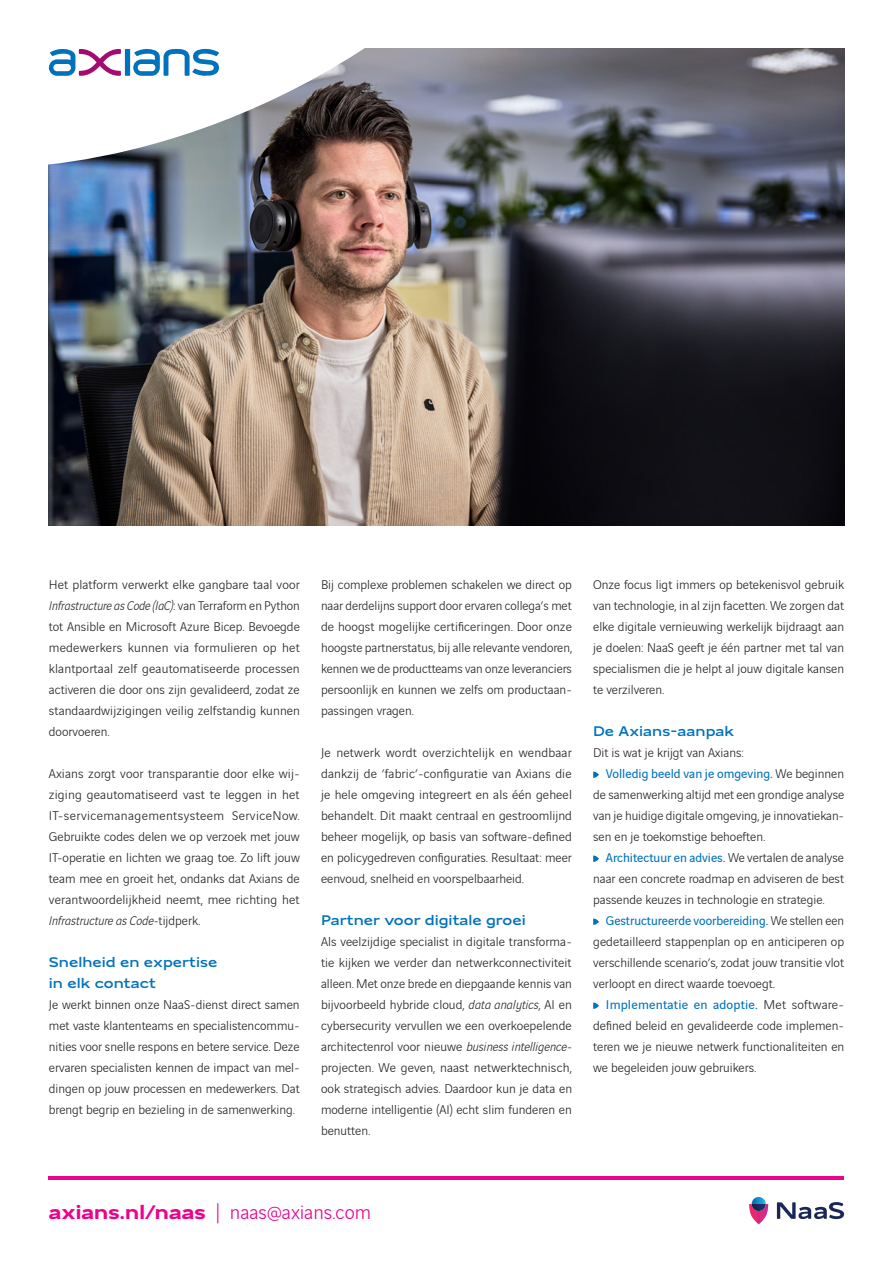
<style>
.page{position:relative;width:893px;height:1263px;background:#fff}
.page>*{position:absolute;margin:0;border:0;box-sizing:border-box;transform-origin:0 0}
.t1{font:300 21px "Vinci Sans";color:#ed028c}
.Titel_-_alinea{font:500 15px/21px "Vinci Sans Expanded";color:#0072bc}
.Tekst{font:300 13.5px/21px "Vinci Sans";color:#231f20;text-align:justify}
.s1{font-style:italic}
.s2{font-weight:400;color:#0072bc}
.s3{font-family:"Vinci Sans Expanded";font-weight:700}
</style>
<div class="page">
<svg style="left:777px;top:1202px;width:67px;height:17px"></svg>
<svg style="left:749px;top:1197px;width:19px;height:27px"></svg>
<hr style="left:49px;top:1176px;width:795px;height:3px;background:#ed028c">
<svg style="left:593px;top:771px;width:6px;height:7px"></svg>
<svg style="left:593px;top:855px;width:6px;height:7px"></svg>
<svg style="left:593px;top:918px;width:6px;height:7px"></svg>
<svg style="left:593px;top:1002px;width:6px;height:7px"></svg>
<img style="left:49px;top:49px;width:795px;height:477px">
<svg style="left:48px;top:48px;width:398px;height:132px"></svg>
<div style="left:125px;top:49px;width:5px;height:27px;background:#0072bc"></div>
<svg style="left:49px;top:49px;width:72px;height:27px"></svg>
<svg style="left:133px;top:49px;width:86px;height:27px"></svg>
<p class="Tekst" style="left:49px;top:573px;width:253px">Het platform verwerkt elke gangbare taal voor <span class="s1">Infrastructure as Code (IaC)</span>: van Terraform en Python tot Ansible en Microsoft Azure Bicep. Bevoegde medewerkers kunnen via formulieren op het klantportaal zelf geautomatiseerde processen activeren die door ons zijn gevalideerd, zodat ze standaardwijzigingen veilig zelfstandig kunnen doorvoeren.</p>
<p class="Tekst" style="left:49px;top:762px;width:252px">Axians zorgt voor transparantie door elke wij&shy;ziging geautomatiseerd vast te leggen in het IT-servicemanagementsysteem ServiceNow.<br>Gebruikte codes delen we op verzoek met jouw IT-operatie en lichten we graag toe. Zo lift jouw team mee en groeit het, ondanks dat Axians de verantwoordelijkheid neemt, mee richting het <span class="s1">Infrastructure as Code-</span>tijdperk.</p>
<p class="Titel_-_alinea" style="left:49px;top:950px;width:170px">Snelheid en expertise in elk contact</p>
<p class="Tekst" style="left:49px;top:993px;width:252px">Je werkt binnen onze NaaS-dienst direct samen met vaste klantenteams en specialistencommu&shy;nities voor snelle respons en betere service. Deze ervaren specialisten kennen de impact van mel&shy;dingen op jouw processen en medewerkers. Dat brengt begrip en bezieling in de samenwerking.</p>
<p class="Tekst" style="left:321px;top:573px;width:253px">Bij complexe problemen schakelen we direct op naar derdelijns support door ervaren collega’s met de hoogst mogelijke certificeringen. Door onze hoogste partnerstatus, bij alle relevante vendoren, kennen we de productteams van onze leveranciers persoonlijk en kunnen we zelfs om productaan&shy;passingen vragen.</p>
<p class="Tekst" style="left:321px;top:741px;width:252px">Je netwerk wordt overzichtelijk en wendbaar dankzij de ‘fabric’-configuratie van Axians die je hele omgeving integreert en als één geheel behandelt. Dit maakt centraal en gestroomlijnd beheer mogelijk, op basis van software-defined en policygedreven configuraties. Resultaat: meer eenvoud, snelheid en voorspelbaarheid.</p>
<p class="Titel_-_alinea" style="left:321px;top:908px;width:206px">Partner voor digitale groei</p>
<p class="Tekst" style="left:321px;top:930px;width:253px">Als veelzijdige specialist in digitale transforma&shy;tie kijken we verder dan netwerkconnectiviteit alleen. Met onze brede en diepgaande kennis van bijvoorbeeld hybride cloud, <span class="s1">data analytics</span>, AI en cybersecurity vervullen we een overkoepelende architectenrol voor nieuwe <span class="s1">business intelligence&shy;</span>projecten. We geven, naast netwerktechnisch, ook strategisch advies. Daardoor kun je data en moderne intelligentie (AI) echt slim funderen en benutten.</p>
<p class="Tekst" style="left:593px;top:573px;width:252px">Onze focus ligt immers op betekenisvol gebruik van technologie, in al zijn facetten. We zorgen dat elke digitale vernieuwing werkelijk bijdraagt aan je doelen: NaaS geeft je één partner met tal van specialismen die je helpt al jouw digitale kansen te verzilveren.</p>
<p class="Titel_-_alinea" style="left:593px;top:719px;width:143px">De Axians-aanpak</p>
<p class="Tekst" style="left:593px;top:741px;width:152px">Dit is wat je krijgt van Axians:</p>
<p class="Tekst" style="left:593px;top:762px;width:253px;text-indent:13px"><span class="s2">Volledig beeld van je omgeving.</span> We beginnen de samenwerking altijd met een grondige analyse van je huidige digitale omgeving, je innovatiekan&shy;sen en je toekomstige behoeften.</p>
<p class="Tekst" style="left:593px;top:846px;width:252px;text-indent:13px"><span class="s2">Architectuur en advies.</span> We vertalen de analyse naar een concrete roadmap en adviseren de best passende keuzes in technologie en strategie.</p>
<p class="Tekst" style="left:593px;top:909px;width:253px;text-indent:13px"><span class="s2">Gestructureerde voorbereiding.</span> We stellen een gedetailleerd stappenplan op en anticiperen op verschillende scenario’s, zodat jouw transitie vlot verloopt en direct waarde toevoegt.</p>
<p class="Tekst" style="left:593px;top:993px;width:253px;text-indent:13px"><span class="s2">Implementatie en adoptie.</span> Met software&shy;defined beleid en gevalideerde code implemen&shy;teren we je nieuwe netwerk functionaliteiten en we begeleiden jouw gebruikers.</p>
<h1 class="t1" style="left:49px;top:1197px;width:324px"><span class="s3">axians.nl/naas</span> | naas@axians.com</h1>
</div>
